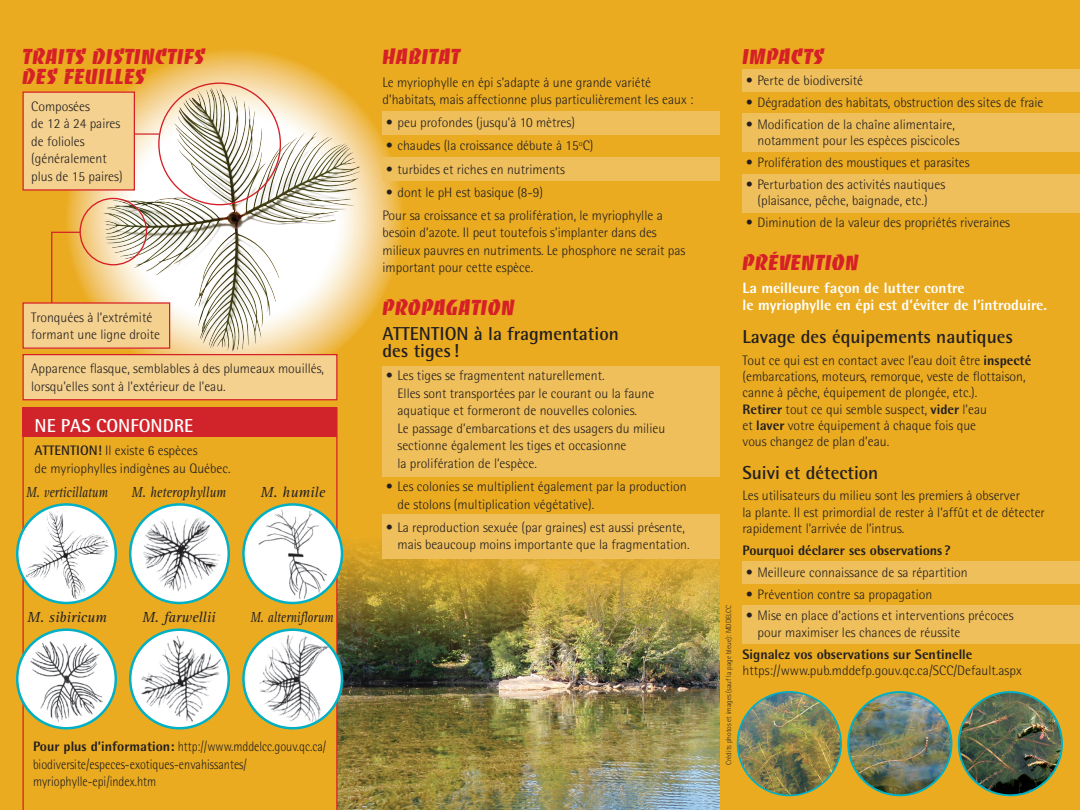
<style>
.page{position:relative;width:1080px;height:810px;background:#eaab20}
.page>*{position:absolute;margin:0;border:0;box-sizing:border-box;transform-origin:0 0}
.Titre_rouge{font:21.25px/20px "Banco";color:#d62027}
.Sous-titre_2{font:700 18.75px "Rotis Semi Sans";color:#231f20}
.Sous-Titre{font:700 18.75px/17.5px "Rotis Semi Sans";color:#231f20}
.Sous-Titre-2{font:700 18.75px "Rotis Semi Sans";color:#fff}
.t1{font:800 15px/17.5px "Rotis Semi Sans";color:#fff}
.t2{font:italic 15px "Rotis Serif";color:#231f20}
.t3{font:italic 15px "Rotis Serif";color:#231f20;scale:.81 1}
.t4{font:italic 15px "Rotis Serif";color:#231f20;scale:.85 1}
.t5{font:italic 15px "Rotis Serif";color:#231f20;scale:.8 1}
.Liste_1{font:300 13.75px/17.5px "Rotis Semi Sans";color:#231f20}
.Liste_1-2{font:300 13.75px/17.5px "Rotis Semi Sans";color:#231f20;scale:.89 1}
.t6{font:800 13.75px "Rotis Semi Sans";color:#231f20}
.Crédit{font:300 7.5px "Rotis Semi Sans";color:#231f20}
.s1{font-weight:700}
.s2{font-weight:800}
</style>
<div class="page">
<svg style="left:65px;top:49px;width:338px;height:337px;background:#f0c367"></svg>
<img style="left:338px;top:531px;width:382px;height:279px">
<img style="left:31px;top:84px;width:329px;height:268px">
<div style="left:23px;top:92px;width:111px;height:98px;background:#f4d18e"></div>
<div style="left:22px;top:92px;width:113px;height:99px;border:1px solid #d62027"></div>
<div style="left:23px;top:303px;width:147px;height:45px;background:#f4d18e"></div>
<div style="left:22px;top:302px;width:148px;height:47px;border:1px solid #d62027"></div>
<div style="left:80px;top:198px;width:67px;height:67px;border:1px solid #d62027;border-radius:50%"></div>
<hr style="left:134px;top:133px;width:25px;height:2px;background:#d1232a">
<svg style="left:51px;top:231px;width:30px;height:73px"></svg>
<div style="left:23px;top:355px;width:314px;height:45px;background:#f4d18e"></div>
<div style="left:22px;top:354px;width:316px;height:46px;border:1px solid #d62027"></div>
<svg style="left:22px;top:437px;width:316px;height:373px"></svg>
<svg style="left:17px;top:504px;width:99px;height:99px"></svg>
<img style="left:23px;top:508px;width:87px;height:91px">
<div style="left:16px;top:503px;width:101px;height:101px;border:2px solid #00b0c5;border-radius:50%"></div>
<svg style="left:17px;top:630px;width:99px;height:98px"></svg>
<img style="left:28px;top:640px;width:77px;height:83px">
<div style="left:16px;top:628px;width:101px;height:102px;border:2px solid #00b0c5;border-radius:50%"></div>
<svg style="left:130px;top:504px;width:99px;height:99px"></svg>
<img style="left:136px;top:511px;width:87px;height:85px">
<div style="left:129px;top:503px;width:101px;height:101px;border:2px solid #00b0c5;border-radius:50%"></div>
<svg style="left:130px;top:630px;width:99px;height:98px"></svg>
<img style="left:136px;top:634px;width:87px;height:94px">
<div style="left:129px;top:628px;width:101px;height:102px;border:2px solid #00b0c5;border-radius:50%"></div>
<svg style="left:243px;top:504px;width:99px;height:99px"></svg>
<img style="left:256px;top:504px;width:73px;height:99px">
<div style="left:242px;top:503px;width:101px;height:101px;border:2px solid #00b0c5;border-radius:50%"></div>
<svg style="left:243px;top:630px;width:99px;height:98px"></svg>
<img style="left:255px;top:632px;width:77px;height:93px">
<div style="left:242px;top:628px;width:101px;height:102px;border:2px solid #00b0c5;border-radius:50%"></div>
<div style="left:22px;top:407px;width:316px;height:30px;background:#d1232a"></div>
<div style="left:382px;top:111px;width:338px;height:24px;background:#efbf5b"></div>
<div style="left:382px;top:158px;width:338px;height:24px;background:#efbf5b"></div>
<div style="left:382px;top:366px;width:338px;height:110px;background:#efbf5b"></div>
<div style="left:742px;top:113px;width:338px;height:38px;background:#efbf5b"></div>
<div style="left:742px;top:69px;width:338px;height:23px;background:#efbf5b"></div>
<div style="left:742px;top:174px;width:338px;height:38px;background:#efbf5b"></div>
<div style="left:742px;top:561px;width:338px;height:23px;background:#efbf5b"></div>
<div style="left:742px;top:605px;width:338px;height:39px;background:#efbf5b"></div>
<div style="left:382px;top:515px;width:338px;height:45px;background:#efbf5b"></div>
<img style="left:738px;top:692px;width:103px;height:103px;border-radius:52px">
<div style="left:737px;top:691px;width:105px;height:105px;border:2px solid #00b0c5;border-radius:50%"></div>
<img style="left:848px;top:692px;width:103px;height:103px;border-radius:52px">
<div style="left:847px;top:691px;width:105px;height:105px;border:2px solid #00b0c5;border-radius:50%"></div>
<img style="left:959px;top:692px;width:103px;height:103px;border-radius:52px">
<div style="left:958px;top:691px;width:105px;height:105px;border:2px solid #00b0c5;border-radius:50%"></div>
<p class="Titre_rouge" style="left:22px;top:46px;width:184px">TRAITS DISTINCTIFS<br>DES FEUILLES</p>
<p class="Liste_1" style="left:31px;top:97px;width:93px">Composées<br>de 12 à 24 paires de folioles (généralement plus de 15 paires)</p>
<p class="Liste_1" style="left:31px;top:308px;width:130px">Tronquées à l’extrémité formant une ligne droite</p>
<p class="Liste_1" style="left:31px;top:360px;width:294px">Apparence flasque, semblables à des plumeaux mouillés, lorsqu’elles sont à l’extérieur de l’eau.</p>
<p class="Sous-Titre-2" style="left:35px;top:414px;width:160px">NE PAS CONFONDRE</p>
<p class="Liste_1" style="left:35px;top:442px;width:198px"><span class="s1">ATTENTION!</span> Il existe 6 espèces<br>de myriophylles indigènes au Québec.</p>
<p class="t3" style="left:26px;top:484px;width:102px">M. verticillatum</p>
<p class="t4" style="left:132px;top:484px;width:113px">M. heterophyllum</p>
<p class="t2" style="left:261px;top:484px;width:66px">M. humile</p>
<p class="t2" style="left:27px;top:608px;width:81px">M. sibiricum</p>
<p class="t2" style="left:142px;top:608px;width:75px">M. farwellii</p>
<p class="t5" style="left:250px;top:608px;width:105px">M. alterniflorum</p>
<p class="Liste_1-2" style="left:33px;top:738px;width:331px"><span class="s2">Pour plus d’information:</span> http://www.mddelcc.gouv.qc.ca/ biodiversite/especes-exotiques-envahissantes/ myriophylle-epi/index.htm</p>
<p class="Titre_rouge" style="left:382px;top:46px;width:80px">HABITAT</p>
<p class="Liste_1" style="left:382px;top:73px;width:312px">Le myriophylle en épi s’adapte à une grande variété d’habitats, mais affectionne plus particulièrement les eaux :</p>
<p class="Liste_1" style="left:386px;top:114px;width:190px">• peu profondes (jusqu’à 10 mètres)</p>
<p class="Liste_1" style="left:386px;top:137px;width:209px">• chaudes (la croissance débute à 15<sup>o</sup>C)</p>
<p class="Liste_1" style="left:386px;top:160px;width:180px">• turbides et riches en nutriments</p>
<p class="Liste_1" style="left:386px;top:183px;width:158px">• dont le pH est basique (8-9)</p>
<p class="Liste_1" style="left:382px;top:206px;width:304px">Pour sa croissance et sa prolifération, le myriophylle a besoin d’azote. Il peut toutefois s’implanter dans des milieux pauvres en nutriments. Le phosphore ne serait pas important pour cette espèce.</p>
<p class="Titre_rouge" style="left:382px;top:297px;width:134px">PROPAGATION</p>
<p class="Sous-Titre" style="left:382px;top:324px;width:238px">ATTENTION à la fragmentation des tiges !</p>
<p class="Liste_1" style="left:398px;top:367px;width:269px;text-indent:-11px">• Les tiges se fragmentent naturellement.<br>Elles sont transportées par le courant ou la faune aquatique et formeront de nouvelles colonies.<br>Le passage d’embarcations et des usagers du milieu sectionne également les tiges et occasionne<br>la prolifération de l’espèce.</p>
<p class="Liste_1" style="left:398px;top:478px;width:291px;text-indent:-11px">• Les colonies se multiplient également par la production de stolons (multiplication végétative).</p>
<p class="Liste_1" style="left:398px;top:518px;width:294px;text-indent:-11px">• La reproduction sexuée (par graines) est aussi présente, mais beaucoup moins importante que la fragmentation.</p>
<p class="Crédit" style="left:724px;top:765px;width:161px;rotate:-90deg">Crédits photos et images (sauf la page bleue): MDDELCC</p>
<p class="Titre_rouge" style="left:742px;top:46px;width:83px">IMPACTS</p>
<p class="Liste_1" style="left:746px;top:72px;width:118px">• Perte de biodiversité</p>
<p class="Liste_1" style="left:746px;top:94px;width:299px">• Dégradation des habitats, obstruction des sites de fraie</p>
<p class="Liste_1" style="left:758px;top:116px;width:204px;line-height:16.2px;text-indent:-11px">• Modification de la chaîne alimentaire, notamment pour les espèces piscicoles</p>
<p class="Liste_1" style="left:746px;top:154px;width:225px">• Prolifération des moustiques et parasites</p>
<p class="Liste_1" style="left:746px;top:176px;width:201px;line-height:16.2px;text-align:center">• Perturbation des activités nautiques (plaisance, pêche, baignade, etc.)</p>
<p class="Liste_1" style="left:746px;top:214px;width:265px">• Diminution de la valeur des propriétés riveraines</p>
<p class="Titre_rouge" style="left:742px;top:252px;width:118px">PRÉVENTION</p>
<p class="t1" style="left:742px;top:279px;width:306px">La meilleure façon de lutter contre<br>le myriophylle en épi est d’éviter de l’introduire.</p>
<p class="Sous-titre_2" style="left:742px;top:325px;width:272px">Lavage des équipements nautiques</p>
<p class="Liste_1" style="left:742px;top:352px;width:290px;line-height:16.2px">Tout ce qui est en contact avec l’eau doit être <span class="s2">inspecté </span>(embarcations, moteurs, remorque, veste de flottaison, canne à pêche, équipement de plongée, etc.).<br><span class="s2">Retirer</span> tout ce qui semble suspect, <span class="s2">vider</span> l’eau<br>et <span class="s2">laver</span> votre équipement à chaque fois que<br>vous changez de plan d’eau.</p>
<p class="Sous-titre_2" style="left:742px;top:461px;width:137px">Suivi et détection</p>
<p class="Liste_1" style="left:742px;top:488px;width:304px;line-height:16.2px">Les utilisateurs du milieu sont les premiers à observer<br>la plante. Il est primordial de rester à l’affût et de détecter rapidement l’arrivée de l’intrus.</p>
<p class="t6" style="left:742px;top:541px;width:209px">Pourquoi déclarer ses observations ?</p>
<p class="Liste_1" style="left:746px;top:563px;width:223px">• Meilleure connaissance de sa répartition</p>
<p class="Liste_1" style="left:746px;top:585px;width:188px">• Prévention contre sa propagation</p>
<p class="Liste_1" style="left:758px;top:608px;width:258px;line-height:16.2px;text-indent:-11px">• Mise en place d’actions et interventions précoces pour maximiser les chances de réussite</p>
<p class="Liste_1" style="left:742px;top:646px;width:281px;line-height:16.2px"><span class="s2">Signalez vos observations sur Sentinelle </span>https://www.pub.mddefp.gouv.qc.ca/SCC/Default.aspx</p>
</div>
